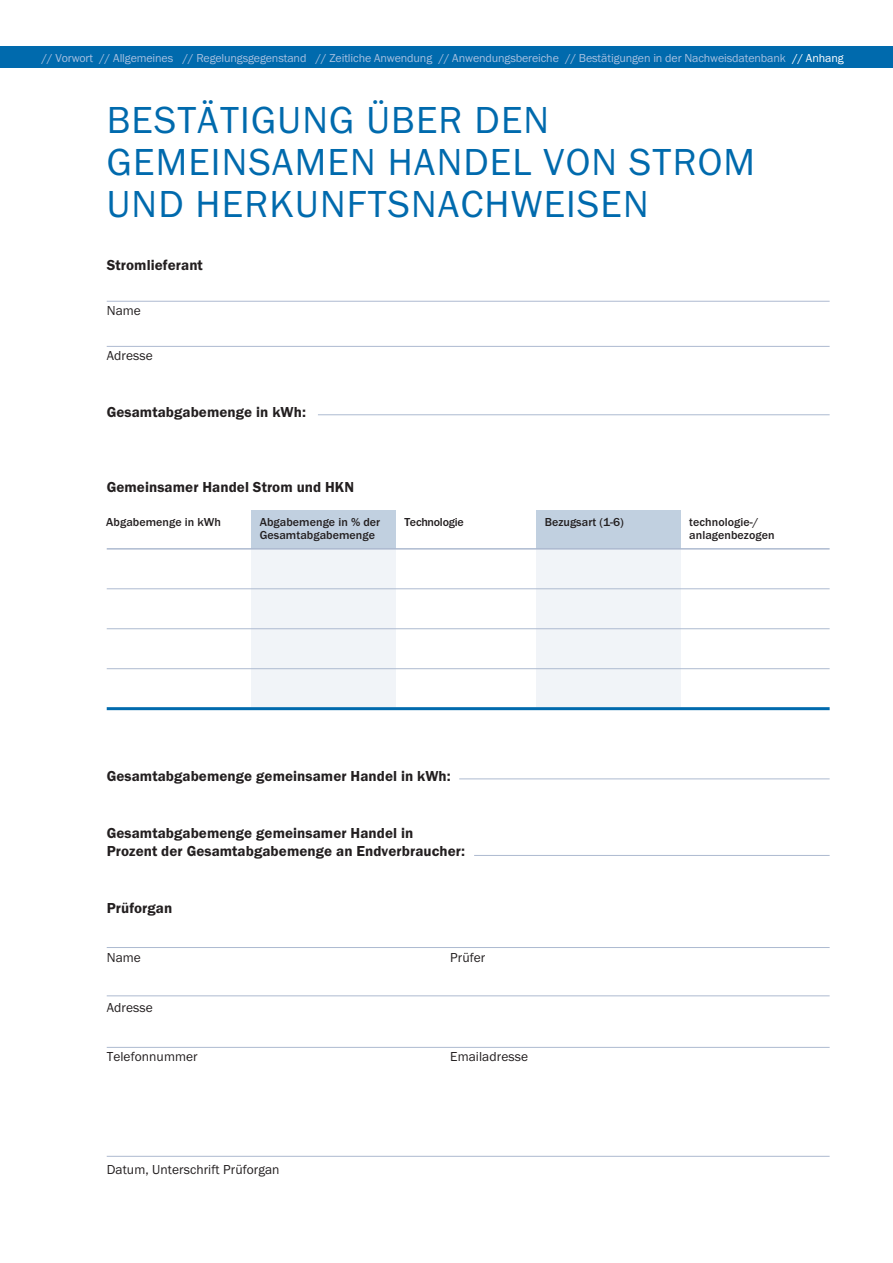
<style>
.page{position:relative;width:893px;height:1263px;background:#fff}
.page>*{position:absolute;margin:0;border:0;box-sizing:border-box;transform-origin:0 0}
.t1{font:39px/42px "Franklin Got Itc T";letter-spacing:.03em;color:#006aad}
.t2{font:600 15px/18.8px "Franklin Got Itc T";letter-spacing:.005em;color:#231f20}
.t3{font:13.5px "Franklin Got Itc T";letter-spacing:.005em;color:#231f20}
.t4{font:12px "Franklin Got Itc T";letter-spacing:-.01em;color:#a7c0e0}
.t5{font:500 12px/13.5px "Franklin Got Itc T";letter-spacing:.005em;color:#231f20}
.t6{font:500 12px "Franklin Got Itc T";letter-spacing:-.02em;color:#231f20}
.s1{color:#fff}
</style>
<div class="page">
<div style="left:0;top:47px;width:893px;height:21px;background:#006aad"></div>
<div style="left:251px;top:510px;width:145px;height:197px;background:#f1f4f8"></div>
<div style="left:536px;top:510px;width:145px;height:197px;background:#f1f4f8"></div>
<hr style="left:107px;top:707px;width:723px;height:3px;background:#006aad">
<hr style="left:107px;top:628px;width:723px;height:1px;background:#adbad0">
<hr style="left:107px;top:668px;width:723px;height:1px;background:#adbad0">
<hr style="left:107px;top:588px;width:723px;height:1px;background:#adbad0">
<div style="left:251px;top:510px;width:145px;height:39px;background:#c1d0e0"></div>
<div style="left:536px;top:510px;width:145px;height:39px;background:#c1d0e0"></div>
<hr style="left:107px;top:548px;width:723px;height:2px;background:#adbad0">
<hr style="left:318px;top:414px;width:512px;height:1px;background:#adbad0">
<hr style="left:459px;top:778px;width:371px;height:1px;background:#adbad0">
<hr style="left:474px;top:855px;width:356px;height:1px;background:#adbad0">
<hr style="left:107px;top:947px;width:723px;height:1px;background:#adbad0">
<hr style="left:107px;top:995px;width:723px;height:1px;background:#adbad0">
<hr style="left:107px;top:1047px;width:723px;height:1px;background:#adbad0">
<hr style="left:107px;top:1156px;width:723px;height:1px;background:#adbad0">
<hr style="left:107px;top:301px;width:723px;height:1px;background:#adbad0">
<hr style="left:107px;top:346px;width:723px;height:1px;background:#adbad0">
<p class="t4" style="left:42px;top:51px;width:803px">// Vorwort // Allgemeines // Regelungsgegenstand // Zeitliche Anwendung // Anwendungsbereiche // Bestätigungen in der Nachweisdatenbank <span class="s1">// Anhang</span></p>
<h1 class="t1" style="left:107px;top:99px;width:650px">BESTÄTIGUNG ÜBER DEN<br>GEMEINSAMEN HANDEL VON STROM<br>UND HERKUNFTSNACHWEISEN</h1>
<p class="t2" style="left:107px;top:256px;width:98px">Stromlieferant</p>
<p class="t3" style="left:107px;top:303px;width:36px">Name</p>
<p class="t3" style="left:107px;top:348px;width:48px">Adresse</p>
<p class="t2" style="left:107px;top:402px;width:201px">Gesamtabgabemenge in kWh:</p>
<p class="t2" style="left:107px;top:477px;width:249px">Gemeinsamer Handel Strom und HKN</p>
<p class="t5" style="left:106px;top:515px;width:116px">Abgabemenge in kWh</p>
<p class="t6" style="left:404px;top:515px;width:61px">Technologie</p>
<p class="t5" style="left:545px;top:515px;width:81px">Bezugsart (1-6)</p>
<p class="t5" style="left:689px;top:515px;width:87px">technologie-/ anlagenbezogen</p>
<p class="t5" style="left:260px;top:515px;width:122px">Abgabemenge in % der<br>Gesamtabgabemenge</p>
<p class="t2" style="left:107px;top:767px;width:346px">Gesamtabgabemenge gemeinsamer Handel in kWh:</p>
<p class="t2" style="left:107px;top:823px;width:360px">Gesamtabgabemenge gemeinsamer Handel in<br>Prozent der Gesamtabgabemenge an Endverbraucher:</p>
<p class="t2" style="left:107px;top:898px;width:67px">Prüforgan</p>
<p class="t3" style="left:107px;top:950px;width:36px">Name</p>
<p class="t3" style="left:450px;top:950px;width:37px">Prüfer</p>
<p class="t3" style="left:107px;top:1000px;width:48px">Adresse</p>
<p class="t3" style="left:107px;top:1049px;width:92px">Telefonnummer</p>
<p class="t3" style="left:450px;top:1049px;width:79px">Emailadresse</p>
<p class="t3" style="left:107px;top:1162px;width:174px">Datum, Unterschrift Prüforgan</p>
</div>
